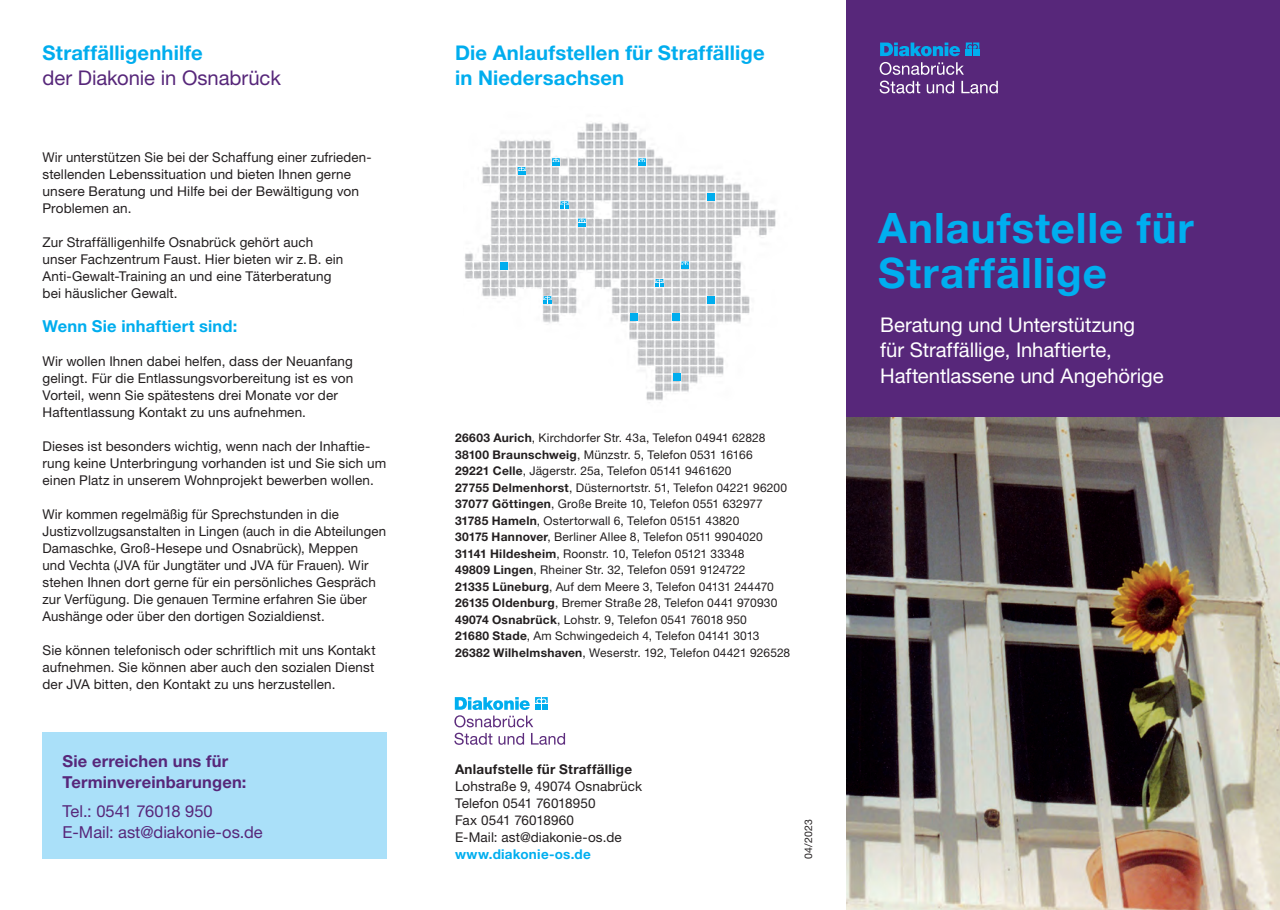
<style>
.page{position:relative;width:1280px;height:910px;background:#fff}
.page>*{position:absolute;margin:0;border:0;box-sizing:border-box;transform-origin:0 0}
.t1{font:700 42px/45px "Helvetica Neue LT Pro";letter-spacing:.02em;color:#00aeef}
.t2{font:20.25px/25.5px "Helvetica Neue LT Pro";letter-spacing:-.005em;color:#fff}
.t3{font:700 20.25px/25.5px "Helvetica Neue LT Pro";letter-spacing:.005em;color:#00adee}
.t4{font:20.25px "Helvetica Neue LT Pro";letter-spacing:-.005em;color:#57277a}
.t5{font:16.5px/21px "Helvetica Neue LT Pro";color:#57277a}
.t6{font:700 16.5px/21px "Helvetica Neue LT Pro";letter-spacing:.01em;color:#57277a}
.t7{font:700 16.5px "Helvetica Neue LT Pro";letter-spacing:.01em;color:#00adee}
.t8{font:13.5px/17px "Helvetica Neue LT Pro";letter-spacing:.01em;color:#231f20}
.t9{font:700 13.5px "Helvetica Neue LT Pro";letter-spacing:.02em;color:#231f20}
.t10{font:700 13.5px "Helvetica Neue LT Pro";letter-spacing:.02em;color:#00aeef}
.t11{font:12px/16.5px "Helvetica Neue LT Pro";letter-spacing:.01em;color:#231f20}
.t12{font:10.5px "Helvetica Neue LT Pro";letter-spacing:.015em;color:#231f20}
.s1{font-weight:700}
</style>
<div class="page">
<img style="left:846px;top:417px;width:434px;height:493px">
<div style="left:846px;top:0;width:434px;height:417px;background:#57277a"></div>
<img style="left:465px;top:122px;width:311px;height:279px">
<div style="left:501px;top:262px;width:7px;height:7px;background:#00adee"></div>
<svg style="left:518px;top:167px;width:7px;height:7px"></svg>
<svg style="left:552px;top:158px;width:7px;height:8px"></svg>
<svg style="left:638px;top:159px;width:8px;height:7px"></svg>
<svg style="left:561px;top:202px;width:7px;height:7px"></svg>
<svg style="left:578px;top:219px;width:7px;height:7px"></svg>
<svg style="left:544px;top:296px;width:7px;height:8px"></svg>
<svg style="left:682px;top:262px;width:7px;height:7px"></svg>
<svg style="left:656px;top:279px;width:7px;height:7px"></svg>
<div style="left:707px;top:193px;width:8px;height:7px;background:#00adee"></div>
<div style="left:673px;top:314px;width:7px;height:7px;background:#00adee"></div>
<div style="left:673px;top:374px;width:7px;height:7px;background:#00adee"></div>
<div style="left:630px;top:313px;width:7px;height:8px;background:#00adee"></div>
<div style="left:707px;top:296px;width:8px;height:8px;background:#00adee"></div>
<div style="left:43px;top:732px;width:344px;height:127px;background:#aae0f9"></div>
<svg style="left:880px;top:43px;width:80px;height:13px"></svg>
<svg style="left:966px;top:43px;width:13px;height:13px"></svg>
<svg style="left:880px;top:62px;width:84px;height:13px"></svg>
<svg style="left:880px;top:81px;width:40px;height:13px"></svg>
<svg style="left:927px;top:81px;width:27px;height:12px"></svg>
<svg style="left:961px;top:81px;width:37px;height:12px"></svg>
<svg style="left:454px;top:697px;width:94px;height:30px"></svg>
<svg style="left:454px;top:733px;width:38px;height:12px"></svg>
<svg style="left:498px;top:733px;width:26px;height:12px"></svg>
<svg style="left:531px;top:733px;width:34px;height:12px"></svg>
<h2 class="t3" style="left:43px;top:39px;width:162px">Straffälligenhilfe</h2>
<h2 class="t4" style="left:43px;top:65px;width:240px">der Diakonie in Osnabrück</h2>
<p class="t8" style="left:43px;top:148px;width:329px">Wir unterstützen Sie bei der Schaffung einer zufrieden&shy;stellenden Lebenssituation und bieten Ihnen gerne unsere Beratung und Hilfe bei der Bewältigung von Problemen an.</p>
<p class="t8" style="left:43px;top:233px;width:302px">Zur Straffälligenhilfe Osnabrück gehört auch unser Fachzentrum Faust. Hier bieten wir z.B. ein Anti-Gewalt-Training an und eine Täterberatung bei häuslicher Gewalt.</p>
<p class="t7" style="left:43px;top:315px;width:196px">Wenn Sie inhaftiert sind:</p>
<p class="t8" style="left:43px;top:352px;width:312px">Wir wollen Ihnen dabei helfen, dass der Neuanfang gelingt. Für die Entlassungsvorbereitung ist es von Vorteil, wenn Sie spätestens drei Monate vor der Haftentlassung Kontakt zu uns aufnehmen.</p>
<p class="t8" style="left:43px;top:437px;width:345px">Dieses ist besonders wichtig, wenn nach der Inhaftie&shy;rung keine Unterbringung vorhanden ist und Sie sich um einen Platz in unserem Wohnprojekt bewerben wollen.</p>
<p class="t8" style="left:43px;top:505px;width:345px">Wir kommen regelmäßig für Sprechstunden in die Justizvollzugsanstalten in Lingen (auch in die Abteilungen Damaschke, Groß-Hesepe und Osnabrück), Meppen<br>und Vechta (JVA für Jungtäter und JVA für Frauen). Wir stehen Ihnen dort gerne für ein persönliches Gespräch zur Verfügung. Die genauen Termine erfahren Sie über Aushänge oder über den dortigen Sozialdienst.</p>
<p class="t8" style="left:43px;top:641px;width:335px;text-align:justify">Sie können telefonisch oder schriftlich mit uns Kontakt aufnehmen. Sie können aber auch den sozialen Dienst der JVA bitten, den Kontakt zu uns herzustellen.</p>
<p class="t6" style="left:63px;top:750px;width:185px">Sie erreichen uns für<br>Terminvereinbarungen:</p>
<p class="t5" style="left:63px;top:800px;width:202px">Tel.: 0541 76018 950<br>E-Mail: ast@diakonie-os.de</p>
<h2 class="t3" style="left:455px;top:39px;width:311px">Die Anlaufstellen für Straffällige in Niedersachsen</h2>
<p class="t11" style="left:455px;top:429px;width:337px"><span class="s1">26603 Aurich</span>, Kirchdorfer Str. 43a, Telefon 04941 62828<br><span class="s1">38100 Braunschweig</span>, Münzstr. 5, Telefon 0531 16166<br><span class="s1">29221 Celle</span>, Jägerstr. 25a, Telefon 05141 9461620<br><span class="s1">27755 Delmenhorst</span>, Düsternortstr. 51, Telefon 04221 96200<br><span class="s1">37077 Göttingen</span>, Große Breite 10, Telefon 0551 632977<br><span class="s1">31785 Hameln</span>, Ostertorwall 6, Telefon 05151 43820<br><span class="s1">30175 Hannover</span>, Berliner Allee 8, Telefon 0511 9904020<br><span class="s1">31141 Hildesheim</span>, Roonstr. 10, Telefon 05121 33348<br><span class="s1">49809 Lingen</span>, Rheiner Str. 32, Telefon 0591 9124722<br><span class="s1">21335 Lüneburg</span>, Auf dem Meere 3, Telefon 04131 244470<br><span class="s1">26135 Oldenburg</span>, Bremer Straße 28, Telefon 0441 970930<br><span class="s1">49074 Osnabrück</span>, Lohstr. 9, Telefon 0541 76018 950<br><span class="s1">21680 Stade</span>, Am Schwingedeich 4, Telefon 04141 3013<br><span class="s1">26382 Wilhelmshaven</span>, Weserstr. 192, Telefon 04421 926528</p>
<p class="t9" style="left:455px;top:761px;width:179px">Anlaufstelle für Straffällige</p>
<p class="t8" style="left:455px;top:777px;width:189px">Lohstraße 9, 49074 Osnabrück<br>Telefon 0541 76018950<br>Fax 0541 76018960<br>E-Mail: ast@diakonie-os.de</p>
<p class="t10" style="left:455px;top:846px;width:137px">www.diakonie-os.de</p>
<p class="t12" style="left:802px;top:859px;width:41px;rotate:-90deg">04/2023</p>
<h1 class="t1" style="left:878px;top:204px;width:317px">Anlaufstelle für<br>Straffällige</h1>
<h2 class="t2" style="left:880px;top:311px;width:285px">Beratung und Unterstützung für Straffällige, Inhaftierte,<br>Haftentlassene und Angehörige</h2>
</div>
